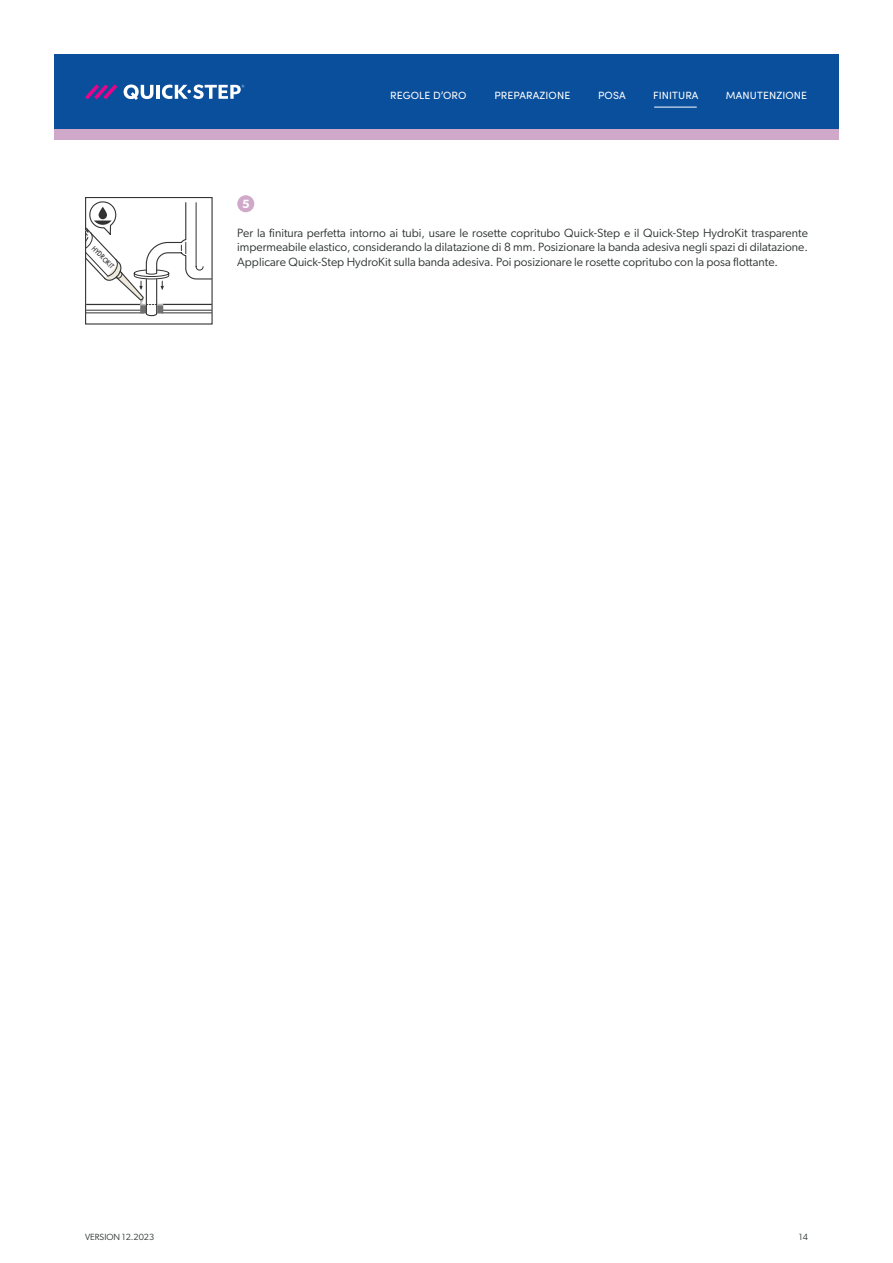
<style>
.page{position:relative;width:893px;height:1263px;background:#fff}
.page>*{position:absolute;margin:0;border:0;box-sizing:border-box;transform-origin:0 0}
.t1{font:12px/14.4px "Gibson";color:#2f3333;text-align:justify}
.t2{font:600 12px "Gibson";color:#fff}
.t3{font:10.5px "Sofia Pro";letter-spacing:.01em;color:#fff}
.t4{font:9px "Gibson";color:#2f3333}
.t5{font:500 7.65px "Futura PT";color:#1d1c1c;scale:.84 1}
</style>
<div class="page">
<div style="left:54px;top:54px;width:785px;height:75px;background:#0a4f9c"></div>
<div style="left:54px;top:129px;width:785px;height:11px;background:#d0a8ca"></div>
<svg style="left:85px;top:84px;width:32px;height:15px"></svg>
<svg style="left:124px;top:85px;width:29px;height:15px"></svg>
<hr style="left:156px;top:85px;width:4px;height:14px;background:#fff">
<svg style="left:162px;top:85px;width:82px;height:14px"></svg>
<div style="left:237px;top:195px;width:17px;height:17px;background:#d0a8ca;border-radius:50%"></div>
<div style="left:85px;top:197px;width:128px;height:128px;border:1px solid #1d1c1c"></div>
<svg style="left:85px;top:200px;width:128px;height:117px"></svg>
<hr style="left:654px;top:107px;width:43px;height:1px;background:#fff">
<p class="t5" style="left:97px;top:244px;width:36px;rotate:47deg">HYDROKIT</p>
<p class="t2" style="left:242px;top:196px;width:9px">5</p>
<p class="t3" style="left:390px;top:87px;width:78px">REGOLE D’ORO</p>
<p class="t3" style="left:494px;top:87px;width:77px">PREPARAZIONE</p>
<p class="t3" style="left:598px;top:87px;width:29px">POSA</p>
<p class="t3" style="left:653px;top:87px;width:47px">FINITURA</p>
<p class="t3" style="left:726px;top:87px;width:83px">MANUTENZIONE</p>
<p class="t1" style="left:237px;top:225px;width:572px">Per la finitura perfetta intorno ai tubi, usare le rosette copritubo Quick-Step e il Quick-Step HydroKit trasparente impermeabile elastico, considerando la dilatazione di 8 mm. Posizionare la banda adesiva negli spazi di dilatazione.<br>Applicare Quick-Step HydroKit sulla banda adesiva. Poi posizionare le rosette copritubo con la posa flottante.</p>
<p class="t4" style="left:85px;top:1231px;width:71px">VERSION 12.2023</p>
<p class="t4" style="left:799px;top:1231px;width:10px">14</p>
</div>
